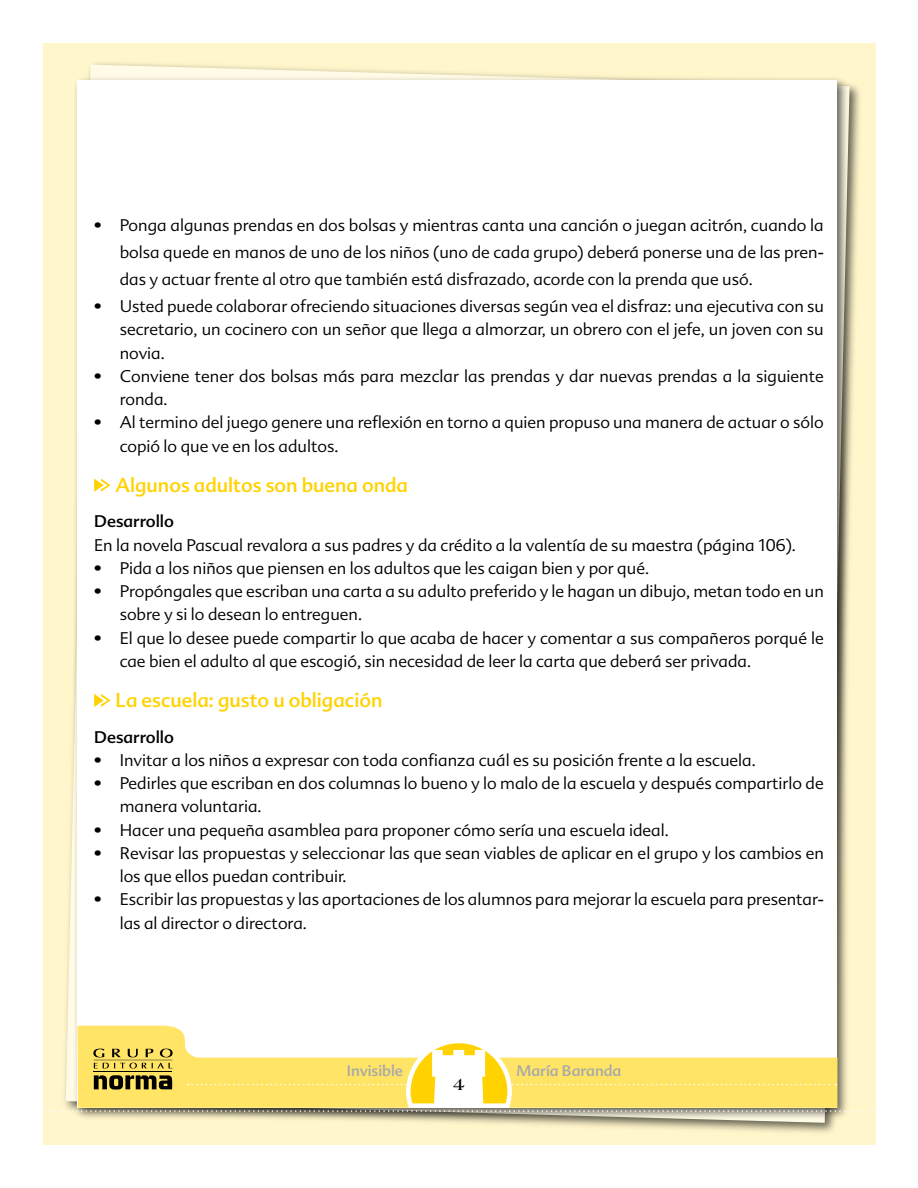
<style>
.page{position:relative;width:918px;height:1188px;background:#fff6cc}
.page>*{position:absolute;margin:0;border:0;box-sizing:border-box;transform-origin:0 0}
.t1{font:19.5px "Advert";color:#ffd200}
.t2{font:300 16.5px/23.2px "Advert";color:#000}
.t3{font:16.5px "Advert";color:#000}
.t4{font:15px "Advert";color:#a7a9ac}
</style>
<div class="page">
<div style="left:60px;top:60px;width:803px;height:1076px;background:#000;opacity:.6"></div>
<div style="left:73px;top:76px;width:777px;height:1045px;background:#000;opacity:.6"></div>
<div style="left:77px;top:81px;width:760px;height:1027px;background:#fff"></div>
<svg style="left:78px;top:1026px;width:107px;height:11px"></svg>
<div style="left:0;top:0;width:42px;height:1188px;background:#fff"></div>
<div style="left:21px;top:0;width:897px;height:43px;background:#fff"></div>
<div style="left:877px;top:0;width:41px;height:1188px;background:#fff"></div>
<svg style="left:94px;top:479px;width:17px;height:13px"></svg>
<svg style="left:94px;top:694px;width:17px;height:13px"></svg>
<svg style="left:42px;top:1037px;width:835px;height:151px"></svg>
<p class="t2" style="left:120px;top:212px;width:706px;line-height:27px;text-align:justify;text-indent:-26px">• Ponga algunas prendas en dos bolsas y mientras canta una canción o juegan acitrón, cuando la bolsa quede en manos de uno de los niños (uno de cada grupo) deberá ponerse una de las pren&shy;das y actuar frente al otro que también está disfrazado, acorde con la prenda que usó.</p>
<p class="t2" style="left:120px;top:295px;width:706px;text-align:justify;text-indent:-26px">• Usted puede colaborar ofreciendo situaciones diversas según vea el disfraz: una ejecutiva con su secretario, un cocinero con un señor que llega a almorzar, un obrero con el jefe, un joven con su novia.</p>
<p class="t2" style="left:120px;top:365px;width:706px;text-indent:-26px">• Conviene tener dos bolsas más para mezclar las prendas y dar nuevas prendas a la siguiente ronda.</p>
<p class="t2" style="left:120px;top:411px;width:706px;text-indent:-26px">• Al termino del juego genere una reflexión en torno a quien propuso una manera de actuar o sólo copió lo que ve en los adultos.</p>
<p class="t1" style="left:115px;top:473px;width:294px">Algunos adultos son buena onda</p>
<p class="t3" style="left:94px;top:512px;width:81px">Desarrollo</p>
<p class="t2" style="left:94px;top:533px;width:703px">En la novela Pascual revalora a sus padres y da crédito a la valentía de su maestra (página 106).</p>
<p class="t2" style="left:94px;top:557px;width:557px">• Pida a los niños que piensen en los adultos que les caigan bien y por qué.</p>
<p class="t2" style="left:120px;top:580px;width:706px;text-indent:-26px">• Propóngales que escriban una carta a su adulto preferido y le hagan un dibujo, metan todo en un sobre y si lo desean lo entreguen.</p>
<p class="t2" style="left:120px;top:626px;width:706px;text-indent:-26px">• El que lo desee puede compartir lo que acaba de hacer y comentar a sus compañeros porqué le cae bien el adulto al que escogió, sin necesidad de leer la carta que deberá ser privada.</p>
<p class="t1" style="left:115px;top:689px;width:268px">La escuela: gusto u obligación</p>
<p class="t3" style="left:94px;top:727px;width:81px">Desarrollo</p>
<p class="t2" style="left:94px;top:749px;width:663px">• Invitar a los niños a expresar con toda confianza cuál es su posición frente a la escuela.</p>
<p class="t2" style="left:120px;top:772px;width:706px;text-indent:-26px">• Pedirles que escriban en dos columnas lo bueno y lo malo de la escuela y después compartirlo de manera voluntaria.</p>
<p class="t2" style="left:94px;top:818px;width:576px">• Hacer una pequeña asamblea para proponer cómo sería una escuela ideal.</p>
<p class="t2" style="left:120px;top:842px;width:706px;text-indent:-26px">• Revisar las propuestas y seleccionar las que sean viables de aplicar en el grupo y los cambios en los que ellos puedan contribuir.</p>
<p class="t2" style="left:120px;top:888px;width:706px;text-indent:-26px">• Escribir las propuestas y las aportaciones de los alumnos para mejorar la escuela para presentar&shy;las al director o directora.</p>
<p class="t4" style="left:347px;top:1062px;width:58px">Invisible</p>
<p class="t4" style="left:516px;top:1062px;width:107px">María Baranda</p>
</div>
